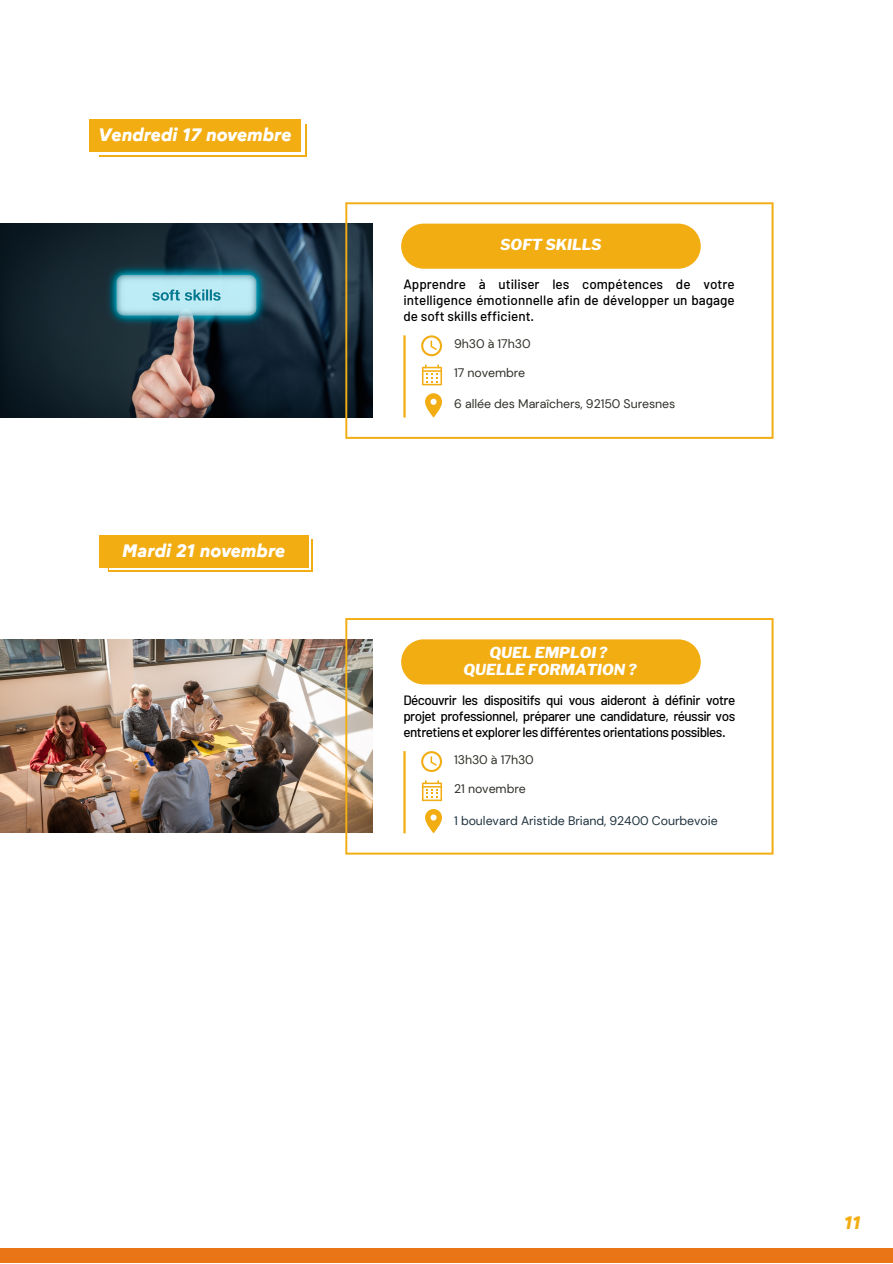
<style>
.page{position:relative;width:893px;height:1264px;background:#fff}
.page>*{position:absolute;margin:0;border:0;box-sizing:border-box;transform-origin:0 0}
.t1{font:italic 800 18px "Marianne";color:#fff}
.t2{font:italic 800 18px "Marianne";color:#f2ad13}
.t3{font:italic 800 15px "Libre Franklin";color:#fff}
.t4{font:500 13.5px/15.8px "Barlow";letter-spacing:-.02em;color:#000;text-align:justify}
.t5{font:12.3px "DM Sans";letter-spacing:-.005em;color:#2f3029}
.t6{font:12.3px "DM Sans";letter-spacing:-.005em;color:#1f313d}
</style>
<div class="page">
<div style="left:0;top:1248px;width:892px;height:14px;background:#ea7516"></div>
<div style="left:89px;top:119px;width:212px;height:33px;background:#f2ad13"></div>
<img style="left:0;top:224px;width:345px;height:193px">
<svg style="left:345px;top:202px;width:428px;height:237px"></svg>
<svg style="left:421px;top:335px;width:21px;height:21px"></svg>
<svg style="left:425px;top:393px;width:17px;height:24px"></svg>
<svg style="left:422px;top:364px;width:20px;height:21px"></svg>
<hr style="left:403px;top:335px;width:2px;height:82px;background:#f2ad13">
<div style="left:401px;top:224px;width:299px;height:45px;background:#f2ad13"></div>
<div style="left:109px;top:540px;width:204px;height:32px;background:#f2ad13"></div>
<div style="left:109px;top:538px;width:201px;height:32px;background:linear-gradient(to right,#fff,#fff)"></div>
<div style="left:99px;top:535px;width:209px;height:32px;background:#f2ad13"></div>
<img style="left:0;top:639px;width:345px;height:193px">
<svg style="left:345px;top:618px;width:428px;height:236px"></svg>
<svg style="left:421px;top:751px;width:21px;height:21px"></svg>
<svg style="left:425px;top:809px;width:17px;height:24px"></svg>
<svg style="left:422px;top:780px;width:20px;height:21px"></svg>
<hr style="left:403px;top:751px;width:2px;height:82px;background:#f2ad13">
<div style="left:401px;top:639px;width:299px;height:45px;background:#f2ad13"></div>
<p class="t1" style="left:98px;top:120px;width:194px">Vendredi 17 novembre</p>
<p class="t1" style="left:122px;top:536px;width:165px">Mardi 21 novembre</p>
<p class="t3" style="left:500px;top:235px;width:103px">SOFT SKILLS</p>
<p class="t4" style="left:403px;top:276px;width:333px">Apprendre à utiliser les compétences de votre intelligence émotionnelle afin de développer un bagage de soft skills efficient.</p>
<p class="t5" style="left:454px;top:336px;width:78px">9h30 à 17h30</p>
<p class="t5" style="left:454px;top:364px;width:73px">17 novembre</p>
<p class="t5" style="left:454px;top:395px;width:223px">6 allée des Maraîchers, 92150 Suresnes</p>
<p class="t3" style="left:489px;top:644px;width:119px">QUEL EMPLOI ?</p>
<p class="t3" style="left:463px;top:661px;width:174px">QUELLE FORMATION ?</p>
<p class="t4" style="left:403px;top:692px;width:333px">Découvrir les dispositifs qui vous aideront à définir votre projet professionnel, préparer une candidature, réussir vos entretiens et explorer les différentes orientations possibles.</p>
<p class="t5" style="left:454px;top:751px;width:81px">13h30 à 17h30</p>
<p class="t5" style="left:454px;top:781px;width:73px">21 novembre</p>
<p class="t6" style="left:454px;top:813px;width:265px">1 boulevard Aristide Briand, 92400 Courbevoie</p>
<p class="t2" style="left:844px;top:1208px;width:18px">11</p>
</div>
